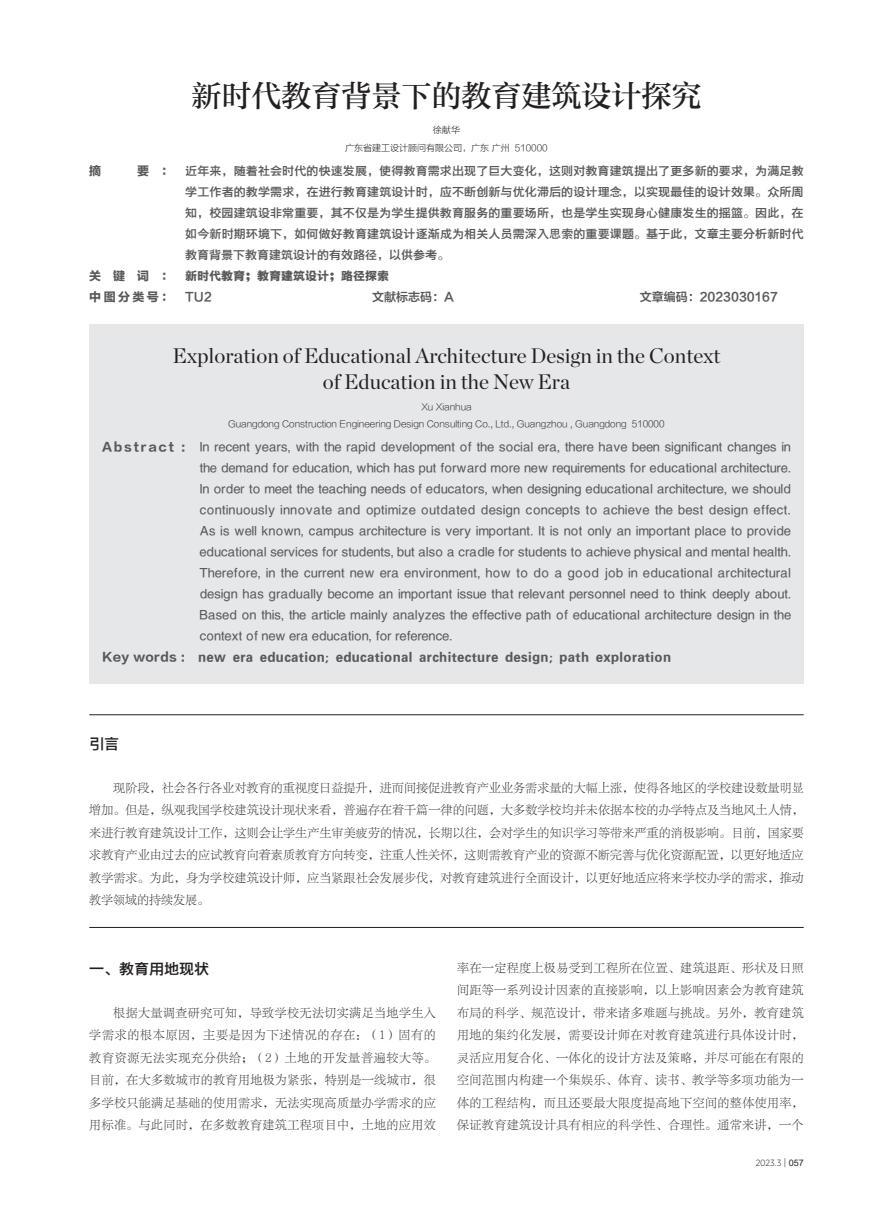
<style>
.page{position:relative;width:893px;height:1212px;background:#fff}
.page>*{position:absolute;margin:0;border:0;box-sizing:border-box;transform-origin:0 0}
.标题{font:30px "FZZHUNYSK GBK1 0";color:#231f20}
.英文标题{font:21px/25.2px "Chronicle Display";color:#231f20;text-align:center}
.一{font:15px "FZYDZHK GBK1 0";color:#231f20}
.英文摘要{font:12px/21px "FZYDZHK GBK1 0";letter-spacing:.03em;color:#57585a;text-align:justify}
.正文{font:12px/22.5px "FZLTSK GBK1 0";letter-spacing:.035em;color:#231f20;text-align:justify}
.摘要{font:12px/21px "FZYDZHK GBK1 0";letter-spacing:.01em;color:#57585a;text-align:justify}
.英文关键词{font:12px "FZYDCHK GBK1 0";letter-spacing:.03em;color:#57585a}
.中国分类号{font:12px "FZLTZCHK GBK1 0";color:#57585a}
.关键词{font:12px "FZYDCHK GBK1 0";color:#57585a}
.中国分类号-2{font:12px "FZLTDHK GBK1 0";letter-spacing:.2em;color:#57585a}
.摘要-2{font:12px "FZLTDHK GBK1 0";color:#57585a}
.英文单位{font:9px "FZLTXHK GBK1 0";color:#231f20}
.单位{font:9px "FZLTXHK GBK1 0";color:#231f20}
.t1{font:300 9px "Gotham Narrow";color:#231f20}
.英文作者{font:9px "FZLTXHK GBK1 0";color:#231f20}
.作者{font:9px "FZLTXHK GBK1 0";color:#231f20}
.s1{font-family:"FZLTDHK GBK1 0"}
.s2{font-family:"FZLTZCHK GBK1 0"}
.s3{font-family:"FZLTKHK GBK1 0";font-weight:400}
.s4{font-family:"Arial";font-weight:400}
</style>
<div class="page">
<div style="left:89px;top:324px;width:715px;height:360px;background:#e6e7e9"></div>
<hr style="left:89px;top:927px;width:715px;height:1px;background:#231f20">
<hr style="left:89px;top:714px;width:715px;height:1px;background:#231f20">
<p class="标题" style="left:191px;top:78px;width:512px">新时代教育背景下的教育建筑设计探究</p>
<p class="作者" style="left:433px;top:124px;width:28px">徐献华</p>
<p class="单位" style="left:345px;top:142px;width:204px">广东省建工设计顾问有限公司，广东 广州 510000</p>
<p class="摘要-2" style="left:89px;top:165px;width:14px">摘</p>
<p class="摘要" style="left:185px;top:161px;width:620px;text-indent:-48px"><span class="s1">要 ：</span> 近年来，随着社会时代的快速发展，使得教育需求出现了巨大变化，这则对教育建筑提出了更多新的要求，为满足教学工作者的教学需求，在进行教育建筑设计时，应不断创新与优化滞后的设计理念，以实现最佳的设计效果。众所周知，校园建筑设非常重要，其不仅是为学生提供教育服务的重要场所，也是学生实现身心健康发生的摇篮。因此，在如今新时期环境下，如何做好教育建筑设计逐渐成为相关人员需深入思索的重要课题。基于此，文章主要分析新时代教育背景下教育建筑设计的有效路径，以供参考。</p>
<p class="关键词" style="left:89px;top:270px;width:301px"><span class="s1">关 键 词 ：</span> 新时代教育；教育建筑设计；路径探索</p>
<p class="中国分类号-2" style="left:89px;top:291px;width:124px">中图分类号： <span class="s2">TU2</span></p>
<p class="中国分类号" style="left:372px;top:291px;width:83px">文献标志码：A</p>
<p class="中国分类号" style="left:640px;top:291px;width:140px">文章编码：2023030167</p>
<p class="英文标题" style="left:173px;top:342px;width:549px">Exploration of Educational Architecture Design in the Context of Education in the New Era</p>
<p class="英文作者" style="left:421px;top:402px;width:52px">Xu Xianhua</p>
<p class="英文单位" style="left:228px;top:419px;width:438px">Guangdong Construction Engineering Design Consulting Co., Ltd., Guangzhou , Guangdong 510000</p>
<p class="英文摘要" style="left:200px;top:437px;width:593px;text-indent:-98px"><span class="s1">Abstract :</span> In recent years, with the rapid development of the social era, there have been significant changes in the demand for education, which has put forward more new requirements for educational architecture.<br>In order to meet the teaching needs of educators, when designing educational architecture, we should continuously innovate and optimize outdated design concepts to achieve the best design effect.<br>As is well known, campus architecture is very important. It is not only an important place to provide educational services for students, but also a cradle for students to achieve physical and mental health.<br>Therefore, in the current new era environment, how to do a good job in educational architectural design has gradually become an important issue that relevant personnel need to think deeply about.<br>Based on this, the article mainly analyzes the effective path of educational architecture design in the context of new era education, for reference.</p>
<p class="英文关键词" style="left:102px;top:650px;width:571px"><span class="s1">Key words :</span> new era education; educational architecture design; path exploration</p>
<p class="一" style="left:89px;top:736px;width:32px">引言</p>
<p class="正文" style="left:89px;top:776px;width:716px;text-indent:24px">现阶段，社会各行各业对教育的重视度日益提升，进而间接促进教育产业业务需求量的大幅上涨，使得各地区的学校建设数量明显增加。但是，纵观我国学校建筑设计现状来看，普遍存在着千篇一律的问题，大多数学校均并未依据本校的办学特点及当地风土人情，来进行教育建筑设计工作，这则会让学生产生审美疲劳的情况，长期以往，会对学生的知识学习等带来严重的消极影响。目前，国家要求教育产业由过去的应试教育向着素质教育方向转变，注重人性关怀，这则需教育产业的资源不断完善与优化资源配置，以更好地适应教学需求。为此，身为学校建筑设计师，应当紧跟社会发展步伐，对教育建筑进行全面设计，以更好地适应将来学校办学的需求，推动教学领域的持续发展。</p>
<p class="一" style="left:89px;top:961px;width:122px">一、教育用地现状</p>
<p class="正文" style="left:89px;top:1002px;width:348px;text-indent:24px">根据大量调查研究可知，导致学校无法切实满足当地学生入学需求的根本原因，主要是因为下述情况的存在：（1）固有的教育资源无法实现充分供给；（2）土地的开发量普遍较大等。目前，在大多数城市的教育用地极为紧张，特别是一线城市，很多学校只能满足基础的使用需求，无法实现高质量办学需求的应用标准。与此同时，在多数教育建筑工程项目中，土地的应用效</p>
<p class="正文" style="left:457px;top:957px;width:348px">率在一定程度上极易受到工程所在位置、建筑退距、形状及日照间距等一系列设计因素的直接影响，以上影响因素会为教育建筑布局的科学、规范设计，带来诸多难题与挑战。另外，教育建筑用地的集约化发展，需要设计师在对教育建筑进行具体设计时，灵活应用复合化、一体化的设计方法及策略，并尽可能在有限的空间范围内构建一个集娱乐、体育、读书、教学等多项功能为一体的工程结构，而且还要最大限度提高地下空间的整体使用率，保证教育建筑设计具有相应的科学性、合理性。通常来讲，一个</p>
<p class="t1" style="left:756px;top:1157px;width:49px">2023.3 <span class="s3">|</span> <span class="s4">057</span></p>
</div>
